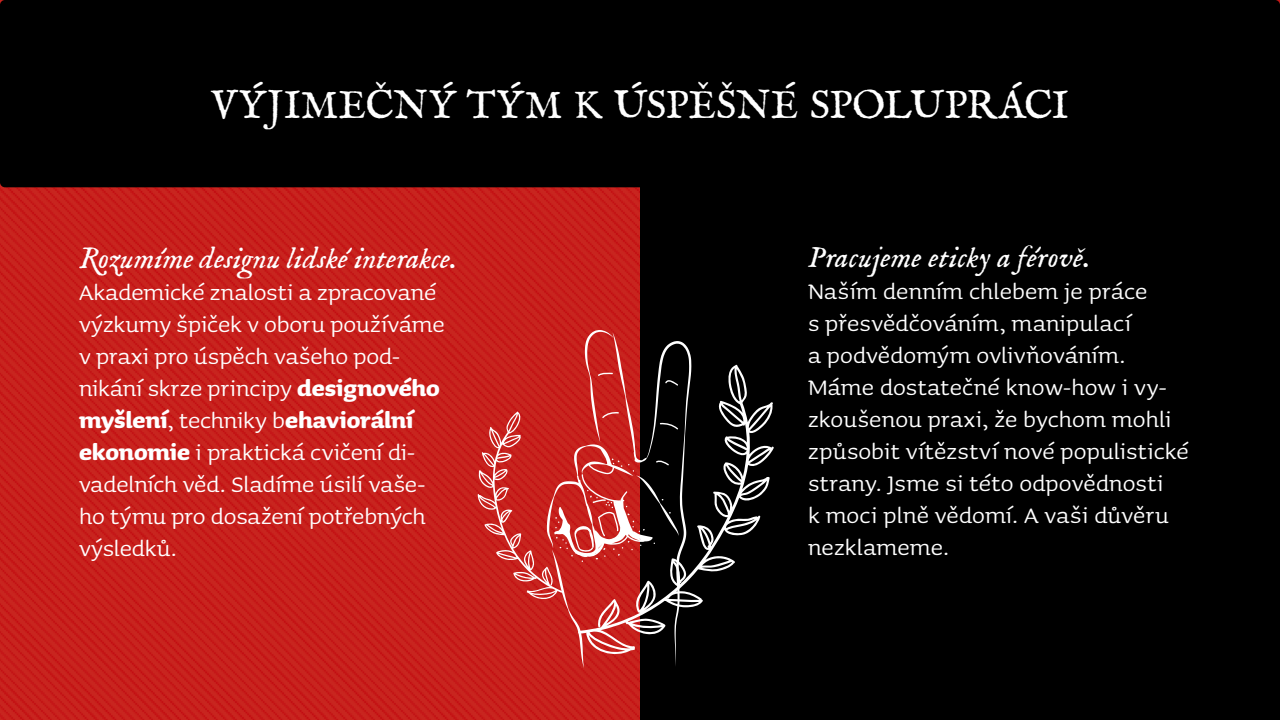
<style>
.page{position:relative;width:1280px;height:720px;background:#fff}
.page>*{position:absolute;margin:0;border:0;box-sizing:border-box;transform-origin:0 0}
.t1{font:40px "IM FELL English Roman";letter-spacing:-.005em;color:#fff}
.t2{font:30px "IM FELL English Italic";letter-spacing:.005em;color:#fff}
.t3{font:28px/32px "Sauna Pro";letter-spacing:.005em;color:#fff}
.s1{font-weight:700}
</style>
<div class="page">
<img style="left:0;top:0;width:1280px;height:720px">
<div style="left:640px;top:172px;width:640px;height:548px;background:#000"></div>
<div style="left:0;top:0;width:1280px;height:187px;background:#000;border-radius:5px"></div>
<svg style="left:691px;top:364px;width:83px;height:243px"></svg>
<svg style="left:478px;top:330px;width:213px;height:338px"></svg>
<h1 class="t1" style="left:211px;top:82px;width:859px">VÝJIMEČNÝ TÝM K ÚSPĚŠNÉ SPOLUPRÁCI</h1>
<p class="t2" style="left:79px;top:241px;width:380px">Rozumíme designu lidské interakce.</p>
<p class="t3" style="left:79px;top:276px;width:367px">Akademické znalosti a zpracované výzkumy špiček v oboru používáme v praxi pro úspěch vašeho pod&shy;nikání skrze principy <span class="s1">designového myšlení</span>, techniky b<span class="s1">ehaviorální ekonomie</span> i praktická cvičení di&shy;vadelních věd. Sladíme úsilí vaše&shy;ho týmu pro dosažení potřebných výsledků.</p>
<p class="t2" style="left:808px;top:240px;width:284px">Pracujeme eticky a férově.</p>
<p class="t3" style="left:808px;top:276px;width:382px">Naším denním chlebem je práce<br>s přesvědčováním, manipulací<br>a podvědomým ovlivňováním.<br>Máme dostatečné know-how i vy&shy;zkoušenou praxi, že bychom mohli způsobit vítězství nové populistické strany. Jsme si této odpovědnosti<br>k moci plně vědomí. A vaši důvěru nezklameme.</p>
</div>
